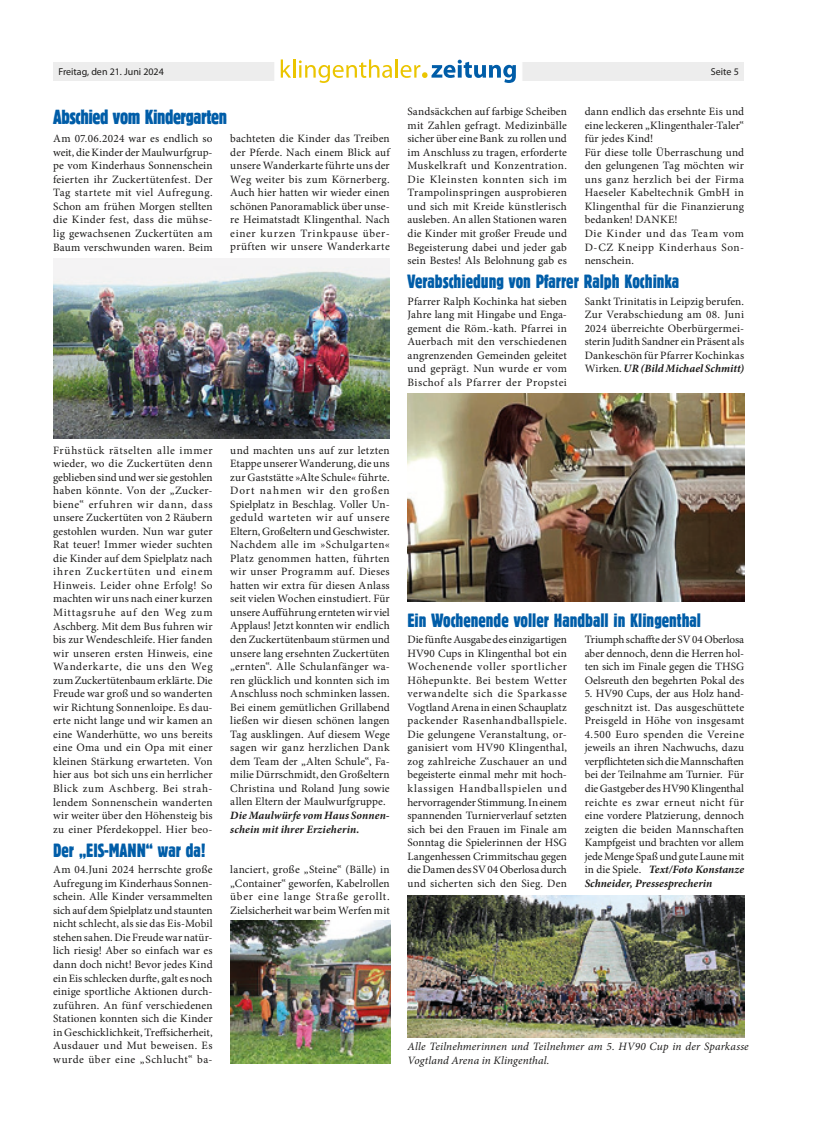
<style>
.page{position:relative;width:815px;height:1134px;background:#fff}
.page>*{position:absolute;margin:0;border:0;box-sizing:border-box;transform-origin:0 0}
.t1{font:21.25px "Block D Regu Extr Cond";letter-spacing:-.02em;color:#005da8}
.t2{font:20px "Block D Regu Extr Cond";color:#005da8}
.t3{font:11.25px/13.5px "Minion Pro";letter-spacing:.015em;color:#1b1a19;text-align:justify}
.t4{font:italic 11.25px/13.5px "Minion Pro";letter-spacing:.01em;color:#1b1a19}
.t5{font:italic 700 11.25px/13.5px "Minion Pro";letter-spacing:.01em;color:#1b1a19}
.t6{font:10px "Myriad Pro";color:#1b1a19}
.s1{font-weight:700;font-style:italic}
</style>
<div class="page">
<div style="left:53px;top:62px;width:691px;height:19px;background:#ededed"></div>
<div style="left:274px;top:53px;width:248px;height:44px;background:#fff"></div>
<svg style="left:281px;top:59px;width:111px;height:24px"></svg>
<hr style="left:395px;top:59px;width:3px;height:19px;background:#ebc500">
<svg style="left:401px;top:60px;width:115px;height:23px"></svg>
<img style="left:53px;top:259px;width:337px;height:179px">
<img style="left:231px;top:921px;width:160px;height:142px">
<img style="left:407px;top:393px;width:337px;height:208px">
<img style="left:407px;top:895px;width:337px;height:142px">
<p class="t6" style="left:58px;top:65px;width:107px">Freitag, den 21. Juni 2024</p>
<p class="t6" style="left:711px;top:65px;width:29px">Seite 5</p>
<h1 class="t1" style="left:53px;top:106px;width:175px">Abschied vom Kindergarten</h1>
<p class="t3" style="left:407px;top:105px;width:161px">Sandsäckchen auf farbige Scheiben mit Zahlen gefragt. Medizinbälle sicher über eine Bank zu rollen und im Anschluss zu tragen, erforderte Muskelkraft und Konzentration.<br>Die Kleinsten konnten sich im Trampolinspringen ausprobieren und sich mit Kreide künstlerisch ausleben. An allen Stationen waren die Kinder mit großer Freude und Begeisterung dabei und jeder gab sein Bestes! Als Belohnung gab es</p>
<p class="t3" style="left:585px;top:105px;width:161px;text-align:left">dann endlich das ersehnte Eis und eine leckeren „Klingenthaler-Taler“ für jedes Kind!<br>Für diese tolle Überraschung und den gelungenen Tag möchten wir uns ganz herzlich bei der Firma<br>Haeseler Kabeltechnik GmbH in<br>Klingenthal für die Finanzierung bedanken! DANKE!<br>Die Kinder und das Team vom<br>D-CZ Kneipp Kinderhaus Son&shy;nenschein.</p>
<p class="t3" style="left:407px;top:294px;width:161px">Pfarrer Ralph Kochinka hat sieben Jahre lang mit Hingabe und Enga&shy;gement die Röm.-kath. Pfarrei in Auerbach mit den verschiedenen angrenzenden Gemeinden geleitet und geprägt. Nun wurde er vom Bischof als Pfarrer der Propstei</p>
<p class="t3" style="left:585px;top:294px;width:161px">Sankt Trinitatis in Leipzig berufen.<br>Zur Verabschiedung am 08. Juni 2024 überreichte Oberbürgermei&shy;sterin Judith Sandner ein Präsent als Dankeschön für Pfarrer Kochinkas Wirken. <span class="s1">UR (Bild Michael Schmitt)</span></p>
<p class="t3" style="left:230px;top:132px;width:161px">bachteten die Kinder das Treiben der Pferde. Nach einem Blick auf unsere Wanderkarte führte uns der Weg weiter bis zum Körnerberg.<br>Auch hier hatten wir wieder einen schönen Panoramablick über unse&shy;re Heimatstadt Klingenthal. Nach einer kurzen Trinkpause über&shy;prüften wir unsere Wanderkarte</p>
<p class="t3" style="left:53px;top:132px;width:161px">Am 07.06.2024 war es endlich so weit, die Kinder der Maulwurfgrup&shy;pe vom Kinderhaus Sonnenschein feierten ihr Zuckertütenfest. Der Tag startete mit viel Aufregung.<br>Schon am frühen Morgen stellten die Kinder fest, dass die mühse&shy;lig gewachsenen Zuckertüten am Baum verschwunden waren. Beim</p>
<h2 class="t2" style="left:407px;top:272px;width:273px">Verabschiedung von Pfarrer Ralph Kochinka</h2>
<p class="t3" style="left:53px;top:443px;width:161px">Frühstück rätselten alle immer wieder, wo die Zuckertüten denn geblieben sind und wer sie gestohlen haben könnte. Von der „Zucker&shy;biene“ erfuhren wir dann, dass unsere Zuckertüten von 2 Räubern gestohlen wurden. Nun war guter Rat teuer! Immer wieder suchten die Kinder auf dem Spielplatz nach ihren Zuckertüten und einem Hinweis. Leider ohne Erfolg! So machten wir uns nach einer kurzen Mittagsruhe auf den Weg zum Aschberg. Mit dem Bus fuhren wir bis zur Wendeschleife. Hier fanden wir unseren ersten Hinweis, eine Wanderkarte, die uns den Weg zum Zuckertütenbaum erklärte. Die Freude war groß und so wanderten wir Richtung Sonnenloipe. Es dau&shy;erte nicht lange und wir kamen an eine Wanderhütte, wo uns bereits eine Oma und ein Opa mit einer kleinen Stärkung erwarteten. Von hier aus bot sich uns ein herrlicher Blick zum Aschberg. Bei strah&shy;lendem Sonnenschein wanderten wir weiter über den Höhensteig bis zu einer Pferdekoppel. Hier beo-</p>
<h2 class="t2" style="left:53px;top:840px;width:154px">Der „EIS-MANN“ war da!</h2>
<p class="t3" style="left:230px;top:443px;width:161px">und machten uns auf zur letzten Etappe unserer Wanderung, die uns zur Gaststätte »Alte Schule« führte.<br>Dort nahmen wir den großen Spielplatz in Beschlag. Voller Un&shy;geduld warteten wir auf unsere Eltern, Großeltern und Geschwister.<br>Nachdem alle im »Schulgarten« Platz genommen hatten, führten wir unser Programm auf. Dieses hatten wir extra für diesen Anlass seit vielen Wochen einstudiert. Für unsere Aufführung ernteten wir viel Applaus! Jetzt konnten wir endlich den Zuckertütenbaum stürmen und unsere lang ersehnten Zuckertüten „ernten“. Alle Schulanfänger wa&shy;ren glücklich und konnten sich im Anschluss noch schminken lassen.<br>Bei einem gemütlichen Grillabend ließen wir diesen schönen langen Tag ausklingen. Auf diesem Wege sagen wir ganz herzlichen Dank dem Team der „Alten Schule“, Fa&shy;milie Dürrschmidt, den Großeltern Christina und Roland Jung sowie allen Eltern der Maulwurfgruppe.</p>
<p class="t5" style="left:230px;top:808px;width:161px">Die Maulwürfe vom Haus Sonnen&shy;schein mit ihrer Erzieherin.</p>
<p class="t3" style="left:53px;top:863px;width:161px">Am 04.Juni 2024 herrschte große Aufregung im Kinderhaus Sonnen&shy;schein. Alle Kinder versammelten sich auf dem Spielplatz und staunten nicht schlecht, als sie das Eis-Mobil stehen sahen. Die Freude war natür&shy;lich riesig! Aber so einfach war es dann doch nicht! Bevor jedes Kind ein Eis schlecken durfte, galt es noch einige sportliche Aktionen durch&shy;zuführen. An fünf verschiedenen Stationen konnten sich die Kinder in Geschicklichkeit, Treffsicherheit, Ausdauer und Mut beweisen. Es wurde über eine „Schlucht“ ba-</p>
<p class="t3" style="left:230px;top:863px;width:161px">lanciert, große „Steine“ (Bälle) in „Container“ geworfen, Kabelrollen über eine lange Straße gerollt.<br>Zielsicherheit war beim Werfen mit</p>
<h2 class="t2" style="left:407px;top:611px;width:295px">Ein Wochenende voller Handball in Klingenthal</h2>
<p class="t3" style="left:407px;top:633px;width:161px">Die fünfte Ausgabe des einzigartigen HV90 Cups in Klingenthal bot ein Wochenende voller sportlicher Höhepunkte. Bei bestem Wetter verwandelte sich die Sparkasse Vogtland Arena in einen Schauplatz packender Rasenhandballspiele.<br>Die gelungene Veranstaltung, or&shy;ganisiert vom HV90 Klingenthal, zog zahlreiche Zuschauer an und begeisterte einmal mehr mit hoch&shy;klassigen Handballspielen und hervorragender Stimmung. In einem spannenden Turnierverlauf setzten sich bei den Frauen im Finale am Sonntag die Spielerinnen der HSG Langenhessen Crimmitschau gegen die Damen des SV 04 Oberlosa durch und sicherten sich den Sieg. Den</p>
<p class="t3" style="left:585px;top:633px;width:161px">Triumph schaffte der SV 04 Oberlosa aber dennoch, denn die Herren hol&shy;ten sich im Finale gegen die THSG Oelsreuth den begehrten Pokal des</p>
<p class="t3" style="left:585px;top:687px;width:161px">5. HV90 Cups, der aus Holz hand&shy;geschnitzt ist. Das ausgeschüttete Preisgeld in Höhe von insgesamt 4.500 Euro spenden die Vereine jeweils an ihren Nachwuchs, dazu verpflichteten sich die Mannschaften bei der Teilnahme am Turnier. Für die Gastgeber des HV90 Klingenthal reichte es zwar erneut nicht für eine vordere Platzierung, dennoch zeigten die beiden Mannschaften Kampfgeist und brachten vor allem jede Menge Spaß und gute Laune mit in die Spiele. <span class="s1">Text/Foto Konstanze Schneider, Pressesprecherin</span></p>
<p class="t4" style="left:407px;top:1040px;width:343px">Alle Teilnehmerinnen und Teilnehmer am 5. HV90 Cup in der Sparkasse<br>Vogtland Arena in Klingenthal.</p>
</div>
